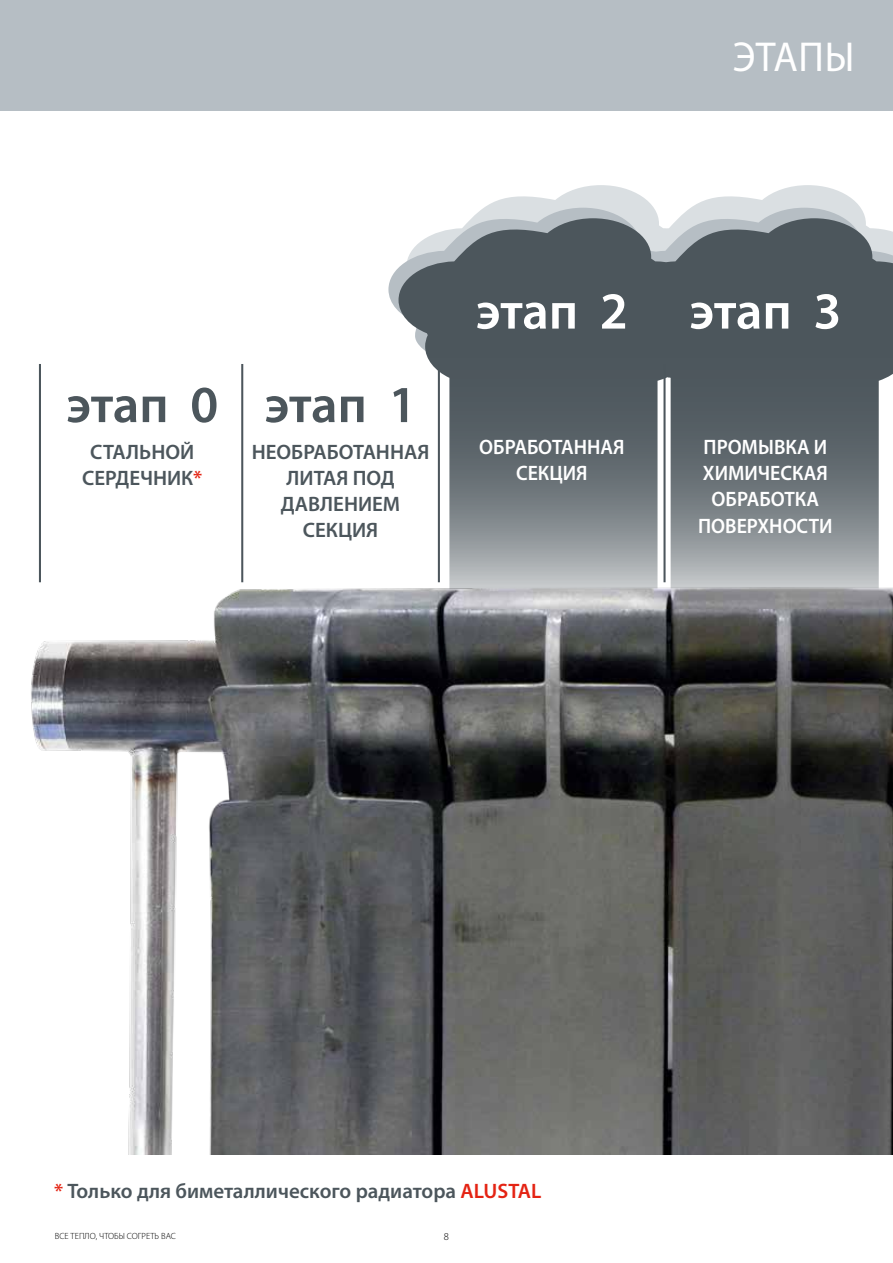
<style>
.page{position:relative;width:893px;height:1263px;background:#fff}
.page>*{position:absolute;margin:0;border:0;box-sizing:border-box;transform-origin:0 0}
.t1{font:600 52.35px "Myriad Pro";letter-spacing:-.01em;color:#4c565c}
.t2{font:600 52.35px "Myriad Pro";letter-spacing:-.01em;color:#fff}
.t3{font:42px "Myriad Pro";letter-spacing:.015em;color:#fff;scale:.95 1}
.t4{font:600 20.85px/26.1px "Myriad Pro";color:#4c565c;text-align:center}
.t5{font:600 20.85px/26.1px "Myriad Pro";color:#fff;text-align:center;scale:.95 1}
.t6{font:300 10.5px "Myriad Pro";color:#000}
.t7{font:300 9px "Myriad Pro";color:#000}
.s1{color:#e42313}
</style>
<div class="page">
<div style="left:0;top:0;width:893px;height:111px;background:#b6bec4"></div>
<hr style="left:39px;top:364px;width:2px;height:218px;background:#4c565c">
<hr style="left:241px;top:364px;width:2px;height:218px;background:#4c565c">
<svg style="left:484px;top:185px;width:377px;height:23px;fill:#dadfe2"></svg>
<svg style="left:388px;top:208px;width:477px;height:103px"></svg>
<svg style="left:398px;top:218px;width:495px;height:340px;fill:#545d63"></svg>
<img style="left:31px;top:558px;width:862px;height:596px">
<h2 class="t3" style="left:733px;top:31px;width:130px">ЭТАПЫ</h2>
<h1 class="t1" style="left:66px;top:371px;width:153px">этап 0</h1>
<p class="t4" style="left:82px;top:438px;width:122px">СТАЛЬНОЙ<br>СЕРДЕЧНИК<span class="s1">*</span></p>
<h1 class="t1" style="left:265px;top:371px;width:153px">этап 1</h1>
<p class="t4" style="left:252px;top:438px;width:179px">НЕОБРАБОТАННАЯ<br>ЛИТАЯ ПОД<br>ДАВЛЕНИЕМ<br>СЕКЦИЯ</p>
<h1 class="t2" style="left:476px;top:278px;width:153px">этап 2</h1>
<p class="t5" style="left:479px;top:433px;width:154px">ОБРАБОТАННАЯ<br>СЕКЦИЯ</p>
<h1 class="t2" style="left:689px;top:278px;width:153px">этап 3</h1>
<p class="t5" style="left:698px;top:433px;width:143px">ПРОМЫВКА И<br>ХИМИЧЕСКАЯ<br>ОБРАБОТКА<br>ПОВЕРХНОСТИ</p>
<p class="t4" style="left:54px;top:1178px;width:489px"><span class="s1">*</span> Только для биметаллического радиатора <span class="s1">ALUSTAL</span></p>
<p class="t7" style="left:55px;top:1231px;width:123px">ВСЕ ТЕПЛО, ЧТОБЫ СОГРЕТЬ ВАC</p>
<p class="t6" style="left:444px;top:1231px;width:7px">8</p>
</div>
